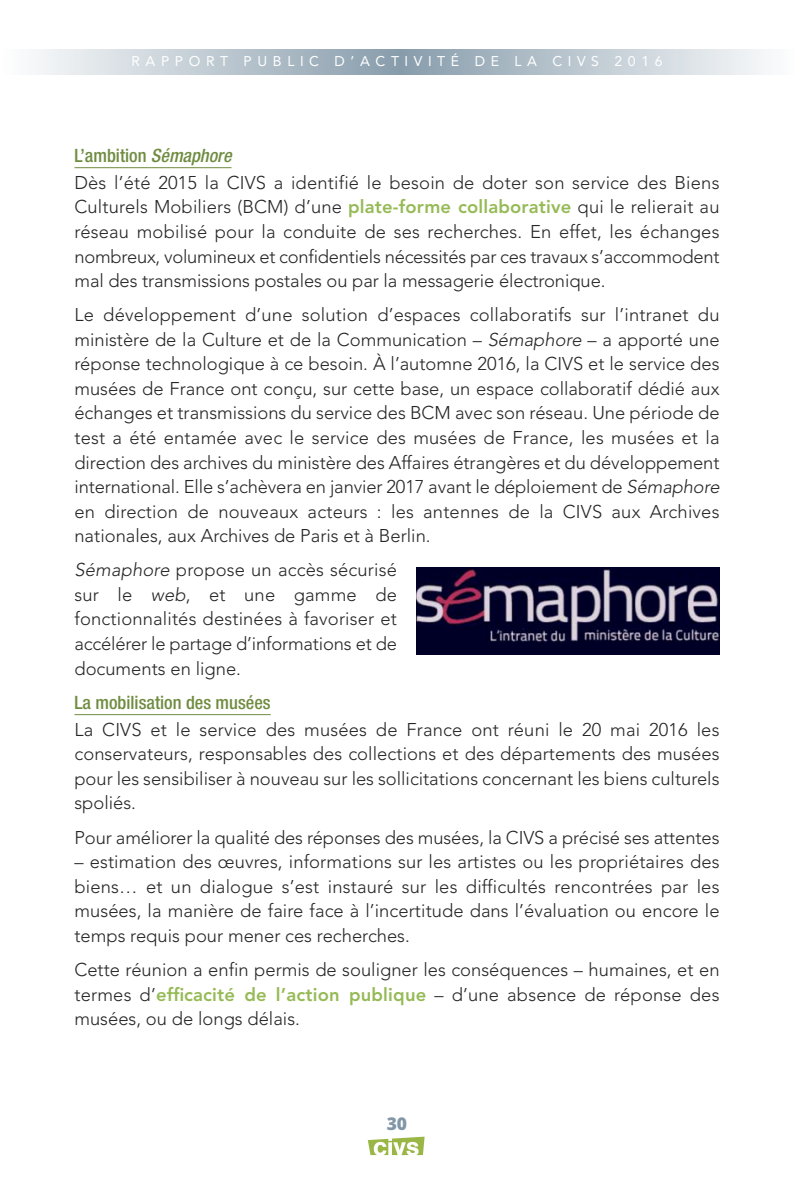
<style>
.page{position:relative;width:794px;height:1191px;background:#fff}
.page>*{position:absolute;margin:0;border:0;box-sizing:border-box;transform-origin:0 0}
.t1{font:300 18.38px/24.5px "Avenir";color:#272526;text-align:justify}
.t2{font:500 condensed 18.38px "Helvetica Neue LT Pro";color:#708c41}
.t3{font:800 17.5px "Open Sans";color:#8197a7}
.t4{font:14px "Avenir";letter-spacing:.4em;color:#fff}
.s1{font-style:italic}
.s2{font-weight:800;color:#96ba56}
</style>
<div class="page">
<svg style="left:36px;top:50px;width:729px;height:24px;background:#bdc9d1"></svg>
<hr style="left:74px;top:167px;width:157px;height:1px;background:#708c41">
<hr style="left:74px;top:714px;width:197px;height:1px;background:#708c41">
<svg style="left:368px;top:1136px;width:56px;height:19px"></svg>
<img style="left:416px;top:567px;width:303px;height:88px">
<p class="t4" style="left:131px;top:50px;width:532px">RAPPORT PUBLIC D’ACTIVITÉ DE LA CIVS 2016</p>
<p class="t2" style="left:74px;top:149px;width:159px">L’ambition <span class="s1">Sémaphore</span></p>
<p class="t1" style="left:74px;top:170px;width:646px">Dès l’été 2015 la CIVS a identifié le besoin de doter son service des Biens Culturels Mobiliers (BCM) d’une <span class="s2">plate-forme collaborative</span> qui le relierait au réseau mobilisé pour la conduite de ses recherches. En effet, les échanges nombreux, volumineux et confidentiels nécessités par ces travaux s’accommodent mal des transmissions postales ou par la messagerie électronique.</p>
<p class="t1" style="left:74px;top:303px;width:646px">Le développement d’une solution d’espaces collaboratifs sur l’intranet du ministère de la Culture et de la Communication – <span class="s1">Sémaphore</span> – a apporté une réponse technologique à ce besoin. À l’automne 2016, la CIVS et le service des musées de France ont conçu, sur cette base, un espace collaboratif dédié aux échanges et transmissions du service des BCM avec son réseau. Une période de test a été entamée avec le service des musées de France, les musées et la direction des archives du ministère des Affaires étrangères et du développement international. Elle s’achèvera en janvier 2017 avant le déploiement de <span class="s1">Sémaphore </span>en direction de nouveaux acteurs : les antennes de la CIVS aux Archives nationales, aux Archives de Paris et à Berlin.</p>
<p class="t1" style="left:74px;top:558px;width:324px"><span class="s1">Sémaphore</span> propose un accès sécurisé sur le <span class="s1">web</span>, et une gamme de fonctionnalités destinées à favoriser et accélérer le partage d’informations et de documents en ligne.</p>
<p class="t2" style="left:74px;top:696px;width:198px">La mobilisation des musées</p>
<p class="t1" style="left:74px;top:717px;width:646px">La CIVS et le service des musées de France ont réuni le 20 mai 2016 les conservateurs, responsables des collections et des départements des musées pour les sensibiliser à nouveau sur les sollicitations concernant les biens culturels spoliés.</p>
<p class="t1" style="left:74px;top:825px;width:646px">Pour améliorer la qualité des réponses des musées, la CIVS a précisé ses attentes</p>
<p class="t1" style="left:74px;top:850px;width:646px">– estimation des œuvres, informations sur les artistes ou les propriétaires des biens… et un dialogue s’est instauré sur les difficultés rencontrées par les musées, la manière de faire face à l’incertitude dans l’évaluation ou encore le temps requis pour mener ces recherches.</p>
<p class="t1" style="left:74px;top:957px;width:646px">Cette réunion a enfin permis de souligner les conséquences – humaines, et en termes d’<span class="s2">efficacité de l’action publique</span> – d’une absence de réponse des musées, ou de longs délais.</p>
<p class="t3" style="left:387px;top:1113px;width:22px">30</p>
</div>
